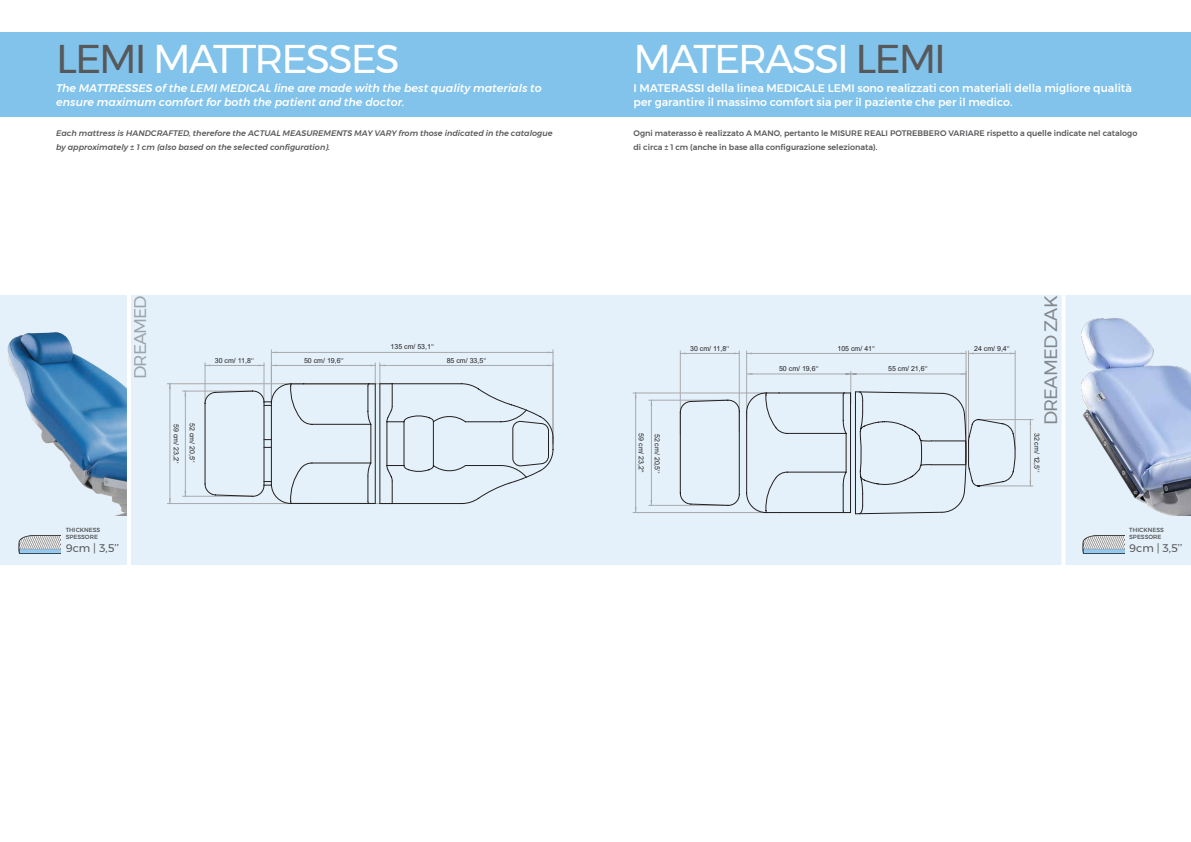
<style>
.page{position:relative;width:1191px;height:842px;background:#fff}
.page>*{position:absolute;margin:0;border:0;box-sizing:border-box;transform-origin:0 0}
.t1{font:40px "Montserrat";letter-spacing:-.05em;color:#fff}
.t2{font:18px "Montserrat";letter-spacing:-.04em;color:#231f20}
.t3{font:17px "Montserrat";letter-spacing:-.06em;color:#57585a}
.t4{font:500 11px/14px "Montserrat";color:#fff}
.t5{font:italic 500 11px/14px "Montserrat";color:#fff}
.t6{font:11px "Montserrat";color:#57585a}
.t7{font:500 8px/14px "Montserrat";color:#57585a}
.t8{font:italic 500 8px "Montserrat";color:#57585a}
.t9{font:7px "Arial";color:#231f20}
.t10{font:500 5.9px "Montserrat";color:#57585a}
.s1{color:#57585a}
</style>
<div class="page">
<div style="left:0;top:295px;width:1191px;height:270px;background:#e4f1fa"></div>
<hr style="left:167px;top:383px;width:225px;height:1px;background:#a8a9ad">
<hr style="left:167px;top:503px;width:225px;height:1px;background:#a8a9ad">
<hr style="left:170px;top:384px;width:1px;height:119px;background:#a8a9ad">
<hr style="left:183px;top:391px;width:70px;height:1px;background:#a8a9ad">
<hr style="left:183px;top:496px;width:70px;height:1px;background:#a8a9ad">
<hr style="left:185px;top:391px;width:1px;height:105px;background:#a8a9ad">
<hr style="left:271px;top:350px;width:1px;height:53px;background:#a8a9ad">
<hr style="left:553px;top:350px;width:1px;height:94px;background:#a8a9ad">
<hr style="left:271px;top:352px;width:282px;height:1px;background:#a8a9ad">
<svg style="left:204px;top:363px;width:350px;height:141px"></svg>
<img style="left:7px;top:332px;width:120px;height:184px">
<div style="left:0;top:33px;width:1191px;height:84px;background:#81c3eb"></div>
<hr style="left:127px;top:288px;width:4px;height:307px;background:#fff">
<img style="left:18px;top:535px;width:42px;height:19px">
<img style="left:1065px;top:295px;width:126px;height:221px">
<hr style="left:850px;top:374px;width:116px;height:1px;background:#a8a9ad">
<hr style="left:850px;top:371px;width:1px;height:32px;background:#a8a9ad">
<svg style="left:845px;top:373px;width:11px;height:2px"></svg>
<hr style="left:747px;top:374px;width:103px;height:1px;background:#a8a9ad">
<hr style="left:965px;top:351px;width:1px;height:83px;background:#a8a9ad">
<hr style="left:746px;top:351px;width:1px;height:69px;background:#a8a9ad">
<hr style="left:746px;top:353px;width:220px;height:1px;background:#a8a9ad">
<hr style="left:978px;top:419px;width:55px;height:1px;background:#a8a9ad">
<hr style="left:978px;top:486px;width:55px;height:1px;background:#a8a9ad">
<hr style="left:1030px;top:420px;width:1px;height:66px;background:#a8a9ad">
<hr style="left:1015px;top:351px;width:1px;height:98px;background:#a8a9ad">
<hr style="left:968px;top:351px;width:1px;height:94px;background:#a8a9ad">
<hr style="left:968px;top:353px;width:47px;height:1px;background:#a8a9ad">
<hr style="left:739px;top:351px;width:1px;height:81px;background:#a8a9ad">
<hr style="left:680px;top:351px;width:1px;height:83px;background:#a8a9ad">
<hr style="left:680px;top:353px;width:59px;height:1px;background:#a8a9ad">
<hr style="left:633px;top:393px;width:133px;height:1px;background:#a8a9ad">
<hr style="left:633px;top:512px;width:133px;height:1px;background:#a8a9ad">
<hr style="left:635px;top:393px;width:1px;height:119px;background:#a8a9ad">
<hr style="left:649px;top:400px;width:79px;height:1px;background:#a8a9ad">
<hr style="left:649px;top:505px;width:79px;height:1px;background:#a8a9ad">
<hr style="left:651px;top:400px;width:1px;height:105px;background:#a8a9ad">
<svg style="left:679px;top:391px;width:336px;height:115px"></svg>
<svg style="left:746px;top:391px;width:220px;height:123px"></svg>
<svg style="left:1061px;top:295px;width:4px;height:270px"></svg>
<img style="left:1082px;top:535px;width:42px;height:19px">
<p class="t1" style="left:56px;top:28px;width:345px"><span class="s1">LEMI</span> MATTRESSES</p>
<p class="t5" style="left:56px;top:81px;width:487px">The MATTRESSES of the LEMI MEDICAL line are made with the best quality materials to ensure maximum comfort for both the patient and the doctor.</p>
<p class="t1" style="left:633px;top:28px;width:314px">MATERASSI <span class="s1">LEMI</span></p>
<p class="t4" style="left:633px;top:81px;width:500px">I MATERASSI della linea MEDICALE LEMI sono realizzati con materiali della migliore qualità per garantire il massimo comfort sia per il paziente che per il medico.</p>
<p class="t8" style="left:56px;top:127px;width:498px">Each mattress is HANDCRAFTED, therefore the ACTUAL MEASUREMENTS MAY VARY from those indicated in the catalogue</p>
<p class="t8" style="left:56px;top:141px;width:275px">by approximately ± 1 cm (also based on the selected configuration).</p>
<p class="t7" style="left:633px;top:126px;width:505px">Ogni materasso è realizzato A MANO, pertanto le MISURE REALI POTREBBERO VARIARE rispetto a quelle indicate nel catalogo di circa ± 1 cm (anche in base alla configurazione selezionata).</p>
<h3 class="t3" style="left:127px;top:379px;width:85px;rotate:-90deg">DREAMED</h3>
<p class="t9" style="left:390px;top:342px;width:45px">135 cm/ 53,1‘‘</p>
<p class="t9" style="left:215px;top:356px;width:41px">30 cm/ 11,8‘‘</p>
<p class="t9" style="left:304px;top:356px;width:41px">50 cm/ 19,6‘‘</p>
<p class="t9" style="left:447px;top:356px;width:41px">85 cm/ 33,5‘‘</p>
<p class="t9" style="left:181px;top:424px;width:41px;rotate:90deg">59 cm/ 23,2‘‘</p>
<p class="t9" style="left:197px;top:423px;width:41px;rotate:90deg">52 cm/ 20,5‘‘</p>
<p class="t9" style="left:690px;top:344px;width:41px">30 cm/ 11,8‘‘</p>
<p class="t9" style="left:974px;top:344px;width:37px">24 cm/ 9,4‘‘</p>
<p class="t9" style="left:837px;top:344px;width:39px">105 cm/ 41‘‘</p>
<p class="t9" style="left:779px;top:364px;width:41px">50 cm/ 19,6‘‘</p>
<p class="t9" style="left:888px;top:364px;width:41px">55 cm/ 21,6‘‘</p>
<h2 class="t2" style="left:1036px;top:425px;width:131px;rotate:-90deg">DREAMED ZAK</h2>
<p class="t9" style="left:646px;top:433px;width:41px;rotate:90deg">59 cm/ 23,2‘‘</p>
<p class="t9" style="left:662px;top:434px;width:41px;rotate:90deg">52 cm/ 20,5‘‘</p>
<p class="t9" style="left:1041px;top:433px;width:41px;rotate:90deg">32 cm/ 12,5‘‘</p>
<p class="t10" style="left:66px;top:525px;width:36px">THICKNESS</p>
<p class="t10" style="left:66px;top:532px;width:34px">SPESSORE</p>
<p class="t10" style="left:1129px;top:525px;width:36px">THICKNESS</p>
<p class="t10" style="left:1129px;top:532px;width:34px">SPESSORE</p>
<p class="t6" style="left:66px;top:539px;width:55px">9cm | 3,5’’</p>
<p class="t6" style="left:1129px;top:539px;width:55px">9cm | 3,5’’</p>
</div>
